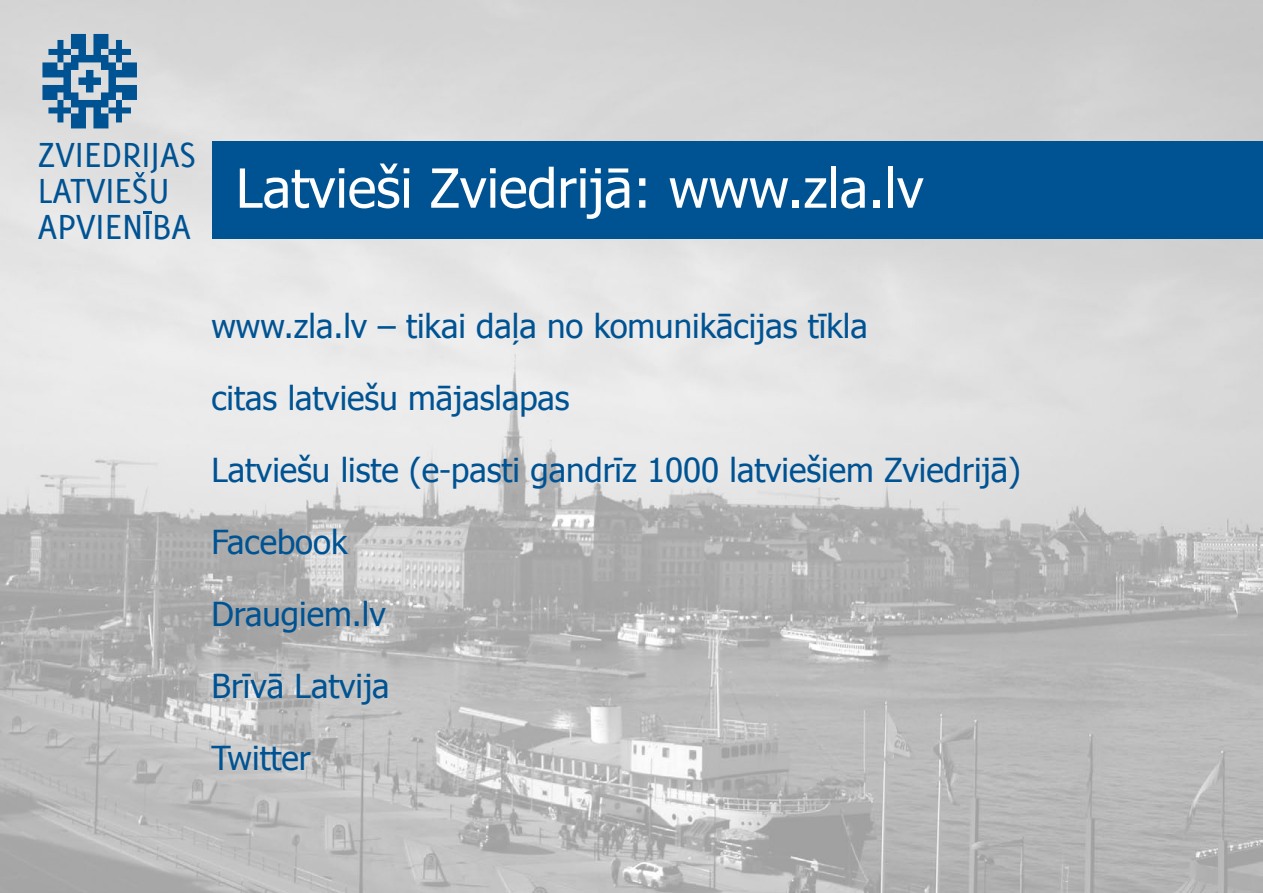
<style>
.page{position:relative;width:1263px;height:893px;background:#fff}
.page>*{position:absolute;margin:0;border:0;box-sizing:border-box;transform-origin:0 0}
.t1{font:54px "Tahoma";color:#fff}
.t2{font:38.25px/36px "Delicious Small Caps";color:#005393}
.t3{font:33px/72px "Tahoma";color:#005393}
</style>
<div class="page">
<img style="left:0;top:0;width:1263px;height:893px">
<svg style="left:135px;top:172px;width:10px;height:6px"></svg>
<svg style="left:143px;top:211px;width:9px;height:2px"></svg>
<svg style="left:42px;top:34px;width:95px;height:94px;background:#6793b5"></svg>
<div style="left:212px;top:141px;width:1051px;height:98px;background:#005393"></div>
<p class="t2" style="left:38px;top:136px;width:160px">ZVIEDRIJAS<br>LATVIESU<br>APVIENIBA</p>
<h1 class="t1" style="left:236px;top:152px;width:689px">Latvieši Zviedrijā: www.zla.lv</h1>
<p class="t3" style="left:211px;top:288px;width:811px">www.zla.lv – tikai daļa no komunikācijas tīkla<br>citas latviešu mājaslapas<br>Latviešu liste (e-pasti gandrīz 1000 latviešiem Zviedrijā)<br>Facebook<br>Draugiem.lv<br>Brīvā Latvija<br>Twitter</p>
</div>
